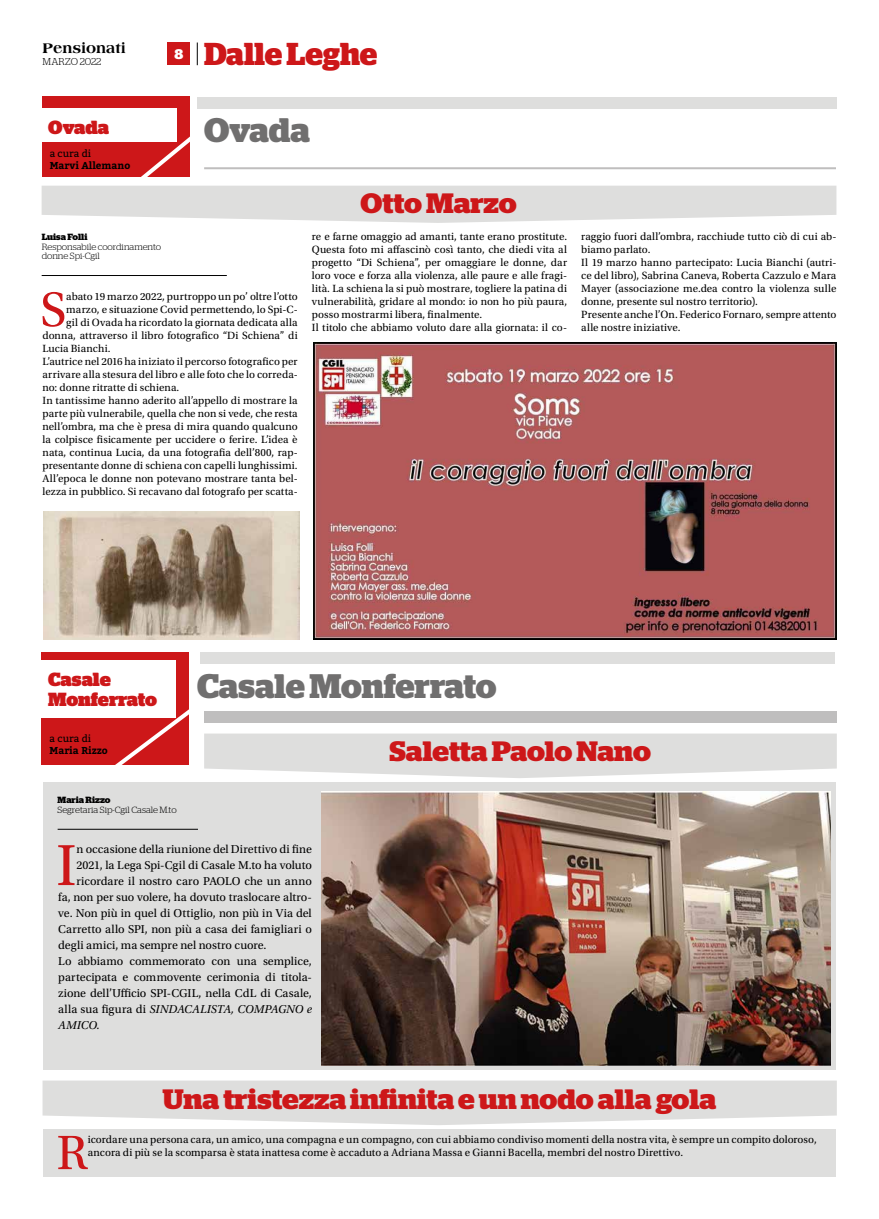
<style>
.page{position:relative;width:879px;height:1219px;background:#fff}
.page>*{position:absolute;margin:0;border:0;box-sizing:border-box;transform-origin:0 0}
.t1{font:61px "Utopia Std";color:#cd1719}
.t2{font:50.8px "Utopia Std";color:#cd1719}
.t3{font:700 34px "Stag";letter-spacing:-.005em;color:#706f6f}
.t4{font:700 31.6px "Stag";letter-spacing:-.005em;color:#cd1719}
.t5{font:700 28px "Stag";color:#cd1719;scale:1.05 1}
.t6{font:900 19px/20px "Stag";letter-spacing:-.005em;color:#cd1719}
.t7{font:800 15px "Americana Std";color:#000}
.t8{font:700 14px "Stag";color:#fff}
.t9{font:12px "Utopia Std";color:#000}
.t10{font:italic 12px "Utopia Std";letter-spacing:-.01em;color:#000}
.t11{font:11px/13px "Utopia Std";letter-spacing:.005em;color:#000}
.t12{font:700 10px "Bitter";color:#000}
.t13{font:10px "Bitter";color:#000}
.t14{font:300 10px "Stag";letter-spacing:.01em;color:#000}
.t15{font:300 9px/9px "Stag";color:#000}
.t16{font:700 9px "Stag";color:#000}
.s1{font-style:normal}
</style>
<div class="page">
<div style="left:167px;top:43px;width:23px;height:22px;background:#cd1719"></div>
<svg style="left:197px;top:43px;width:1px;height:22px"></svg>
<div style="left:197px;top:97px;width:639px;height:11px;background:#dededd"></div>
<hr style="left:42px;top:275px;width:185px;height:1px;background:#000">
<svg style="left:42px;top:186px;width:794px;height:37px;background:#e1e1e0"></svg>
<svg style="left:43px;top:1080px;width:794px;height:45px;background:#e1e1e0"></svg>
<div style="left:44px;top:782px;width:792px;height:288px;background:#dededd"></div>
<div style="left:44px;top:1129px;width:792px;height:47px;background:#dededd"></div>
<img style="left:43px;top:512px;width:256px;height:127px">
<img style="left:322px;top:792px;width:508px;height:273px">
<div style="left:42px;top:96px;width:147px;height:81px;background:#cd1719"></div>
<svg style="left:141px;top:126px;width:48px;height:51px"></svg>
<div style="left:37px;top:108px;width:139px;height:34px;background:#fff"></div>
<hr style="left:204px;top:167px;width:632px;height:2px;background:#bfbebe">
<div style="left:42px;top:652px;width:147px;height:112px;background:#cd1719"></div>
<div style="left:37px;top:660px;width:139px;height:58px;background:#fff"></div>
<svg style="left:111px;top:709px;width:726px;height:69px"></svg>
<div style="left:200px;top:652px;width:635px;height:11px;background:#dededd"></div>
<hr style="left:58px;top:829px;width:140px;height:1px;background:#000">
<img style="left:313px;top:343px;width:523px;height:296px">
<h3 class="t7" style="left:43px;top:39px;width:85px">Pensionati</h3>
<p class="t14" style="left:43px;top:56px;width:60px">MARZO 2022</p>
<h3 class="t6" style="left:48px;top:117px;width:62px">Ovada</h3>
<p class="t13" style="left:50px;top:147px;width:43px">a cura di</p>
<p class="t12" style="left:50px;top:158px;width:82px">Marvi Allemano</p>
<p class="t8" style="left:174px;top:46px;width:10px">8</p>
<h3 class="t4" style="left:204px;top:36px;width:175px">Dalle Leghe</h3>
<h3 class="t3" style="left:204px;top:110px;width:107px">Ovada</h3>
<h3 class="t5" style="left:360px;top:187px;width:150px">Otto Marzo</h3>
<p class="t16" style="left:42px;top:231px;width:47px">Luisa Folli</p>
<p class="t15" style="left:42px;top:242px;width:121px">Responsabile coordinamento donne Spi-Cgil</p>
<h2 class="t2" style="left:40px;top:282px;width:28px">S</h2>
<p class="t11" style="left:66px;top:290px;width:233px">abato 19 marzo 2022, purtroppo un po’ oltre l’otto</p>
<p class="t11" style="left:66px;top:303px;width:233px">marzo, e situazione Covid permettendo, lo Spi-C-</p>
<p class="t11" style="left:66px;top:316px;width:233px">gil di Ovada ha ricordato la giornata dedicata alla</p>
<p class="t11" style="left:43px;top:329px;width:257px">donna, attraverso il libro fotografico “Di Schiena” di</p>
<p class="t11" style="left:43px;top:342px;width:70px">Lucia Bianchi.</p>
<p class="t11" style="left:43px;top:355px;width:257px">L’autrice nel 2016 ha iniziato il percorso fotografico per</p>
<p class="t11" style="left:43px;top:368px;width:257px">arrivare alla stesura del libro e alle foto che lo correda-</p>
<p class="t11" style="left:43px;top:381px;width:138px">no: donne ritratte di schiena.</p>
<p class="t11" style="left:43px;top:394px;width:257px">In tantissime hanno aderito all’appello di mostrare la</p>
<p class="t11" style="left:43px;top:407px;width:257px">parte più vulnerabile, quella che non si vede, che resta</p>
<p class="t11" style="left:43px;top:420px;width:257px">nell’ombra, ma che è presa di mira quando qualcuno</p>
<p class="t11" style="left:43px;top:433px;width:257px">la colpisce fisicamente per uccidere o ferire. L’idea è</p>
<p class="t11" style="left:43px;top:446px;width:257px">nata, continua Lucia, da una fotografia dell’800, rap-</p>
<p class="t11" style="left:43px;top:459px;width:257px">presentante donne di schiena con capelli lunghissimi.</p>
<p class="t11" style="left:43px;top:472px;width:257px">All’epoca le donne non potevano mostrare tanta bel-</p>
<p class="t11" style="left:43px;top:485px;width:257px">lezza in pubblico. Si recavano dal fotografo per scatta-</p>
<p class="t11" style="left:312px;top:231px;width:257px">re e farne omaggio ad amanti, tante erano prostitute.<br>Questa foto mi affascinò così tanto, che diedi vita al progetto “Di Schiena”, per omaggiare le donne, dar loro voce e forza alla violenza, alle paure e alle fragi&shy;lità. La schiena la si può mostrare, togliere la patina di vulnerabilità, gridare al mondo: io non ho più paura, posso mostrarmi libera, finalmente.<br>Il titolo che abbiamo voluto dare alla giornata: il co-</p>
<p class="t11" style="left:581px;top:231px;width:257px">raggio fuori dall’ombra, racchiude tutto ciò di cui ab&shy;biamo parlato.<br>Il 19 marzo hanno partecipato: Lucia Bianchi (autri&shy;ce del libro), Sabrina Caneva, Roberta Cazzulo e Mara Mayer (associazione me.dea contro la violenza sulle donne, presente sul nostro territorio).<br>Presente anche l’On. Federico Fornaro, sempre attento alle nostre iniziative.</p>
<h3 class="t6" style="left:48px;top:670px;width:110px">Casale<br>Monferrato</h3>
<p class="t13" style="left:50px;top:732px;width:43px">a cura di</p>
<p class="t12" style="left:50px;top:744px;width:60px">Maria Rizzo</p>
<p class="t16" style="left:58px;top:794px;width:54px">Maria Rizzo</p>
<p class="t15" style="left:58px;top:805px;width:121px">Segretaria Sip-Cgil Casale M.to</p>
<h3 class="t3" style="left:197px;top:666px;width:301px">Casale Monferrato</h3>
<h3 class="t5" style="left:389px;top:735px;width:250px">Saletta Paolo Nano</h3>
<h1 class="t1" style="left:56px;top:832px;width:22px">I</h1>
<p class="t9" style="left:77px;top:843px;width:237px">n occasione della riunione del Direttivo di fine</p>
<p class="t9" style="left:77px;top:859px;width:237px">2021, la Lega Spi-Cgil di Casale M.to ha voluto</p>
<p class="t9" style="left:77px;top:875px;width:237px">ricordare il nostro caro PAOLO che un anno</p>
<p class="t9" style="left:58px;top:891px;width:255px">fa, non per suo volere, ha dovuto traslocare altro-</p>
<p class="t9" style="left:58px;top:907px;width:255px">ve. Non più in quel di Ottiglio, non più in Via del</p>
<p class="t9" style="left:58px;top:923px;width:255px">Carretto allo SPI, non più a casa dei famigliari o</p>
<p class="t9" style="left:58px;top:939px;width:210px">degli amici, ma sempre nel nostro cuore.</p>
<p class="t9" style="left:58px;top:955px;width:255px">Lo abbiamo commemorato con una semplice,</p>
<p class="t9" style="left:58px;top:971px;width:255px">partecipata e commovente cerimonia di titola-</p>
<p class="t9" style="left:58px;top:987px;width:255px">zione dell’Ufficio SPI-CGIL, nella CdL di Casale,</p>
<p class="t10" style="left:58px;top:1003px;width:255px"><span class="s1">alla sua figura di</span> SINDACALISTA, COMPAGNO e</p>
<p class="t10" style="left:58px;top:1019px;width:43px">AMICO.</p>
<h3 class="t5" style="left:162px;top:1083px;width:529px">Una tristezza infinita e un nodo alla gola</h3>
<h2 class="t2" style="left:57px;top:1125px;width:33px">R</h2>
<p class="t11" style="left:88px;top:1133px;width:730px">icordare una persona cara, un amico, una compagna e un compagno, con cui abbiamo condiviso momenti della nostra vita, è sempre un compito doloroso, ancora di più se la scomparsa è stata inattesa come è accaduto a Adriana Massa e Gianni Bacella, membri del nostro Direttivo.</p>
</div>
